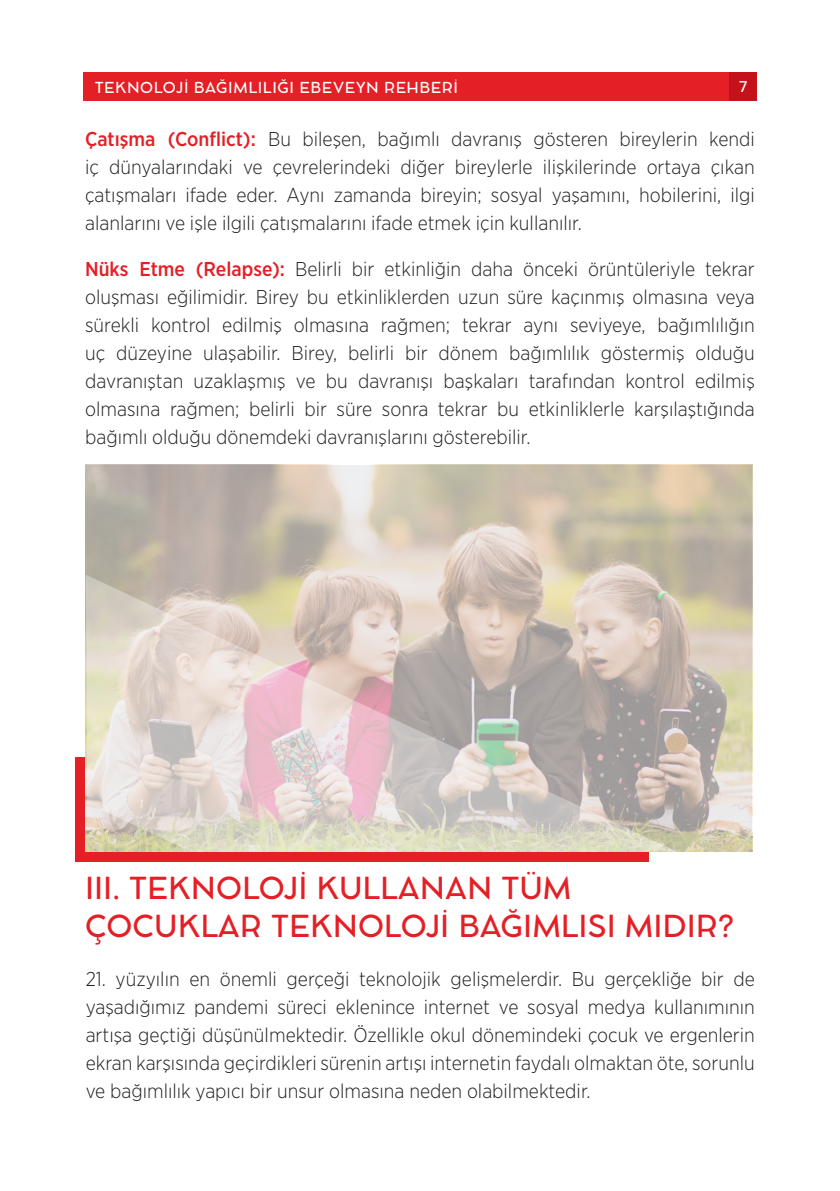
<style>
.page{position:relative;width:840px;height:1191px;background:#fff}
.page>*{position:absolute;margin:0;border:0;box-sizing:border-box;transform-origin:0 0}
.t1{font:500 30px/38px "Cocomat Pro";color:#e41f25}
.t2{font:300 20px/28px "Gotham Narrow";color:#231f20;text-align:justify}
.t3{font:500 16px "Geogrotesque";color:#fff}
.t4{font:500 15px "Cocomat Pro";letter-spacing:.04em;color:#fff}
.s1{font-weight:500;color:#e41f25}
</style>
<div class="page">
<div style="left:76px;top:757px;width:572px;height:105px;background:#e41f25"></div>
<img style="left:86px;top:465px;width:665px;height:386px">
<svg style="left:86px;top:574px;width:590px;height:277px;background:#d2c6be"></svg>
<div style="left:83px;top:72px;width:673px;height:28px;background:#e41f25"></div>
<div style="left:729px;top:72px;width:27px;height:28px;background:#c4121a"></div>
<p class="t4" style="left:95px;top:75px;width:364px">TEKNOLOJİ BAĞIMLILIĞI EBEVEYN REHBERİ</p>
<p class="t3" style="left:738px;top:77px;width:10px">7</p>
<p class="t2" style="left:85px;top:125px;width:671px"><span class="s1">Çatışma (Conflict):</span> Bu bileşen, bağımlı davranış gösteren bireylerin kendi iç dünyalarındaki ve çevrelerindeki diğer bireylerle ilişkilerinde ortaya çıkan çatışmaları ifade eder. Aynı zamanda bireyin; sosyal yaşamını, hobilerini, ilgi alanlarını ve işle ilgili çatışmalarını ifade etmek için kullanılır.</p>
<p class="t2" style="left:85px;top:254px;width:671px"><span class="s1">Nüks Etme (Relapse):</span> Belirli bir etkinliğin daha önceki örüntüleriyle tekrar oluşması eğilimidir. Birey bu etkinliklerden uzun süre kaçınmış olmasına veya sürekli kontrol edilmiş olmasına rağmen; tekrar aynı seviyeye, bağımlılığın uç düzeyine ulaşabilir. Birey, belirli bir dönem bağımlılık göstermiş olduğu davranıştan uzaklaşmış ve bu davranışı başkaları tarafından kontrol edilmiş olmasına rağmen; belirli bir süre sonra tekrar bu etkinliklerle karşılaştığında bağımlı olduğu dönemdeki davranışlarını gösterebilir.</p>
<p class="t1" style="left:85px;top:868px;width:650px">III. TEKNOLOJİ KULLANAN TÜM<br>ÇOCUKLAR TEKNOLOJİ BAĞIMLISI MIDIR?</p>
<p class="t2" style="left:86px;top:964px;width:670px">21. yüzyılın en önemli gerçeği teknolojik gelişmelerdir. Bu gerçekliğe bir de yaşadığımız pandemi süreci eklenince internet ve sosyal medya kullanımının artışa geçtiği düşünülmektedir. Özellikle okul dönemindeki çocuk ve ergenlerin ekran karşısında geçirdikleri sürenin artışı internetin faydalı olmaktan öte, sorunlu ve bağımlılık yapıcı bir unsur olmasına neden olabilmektedir.</p>
</div>
